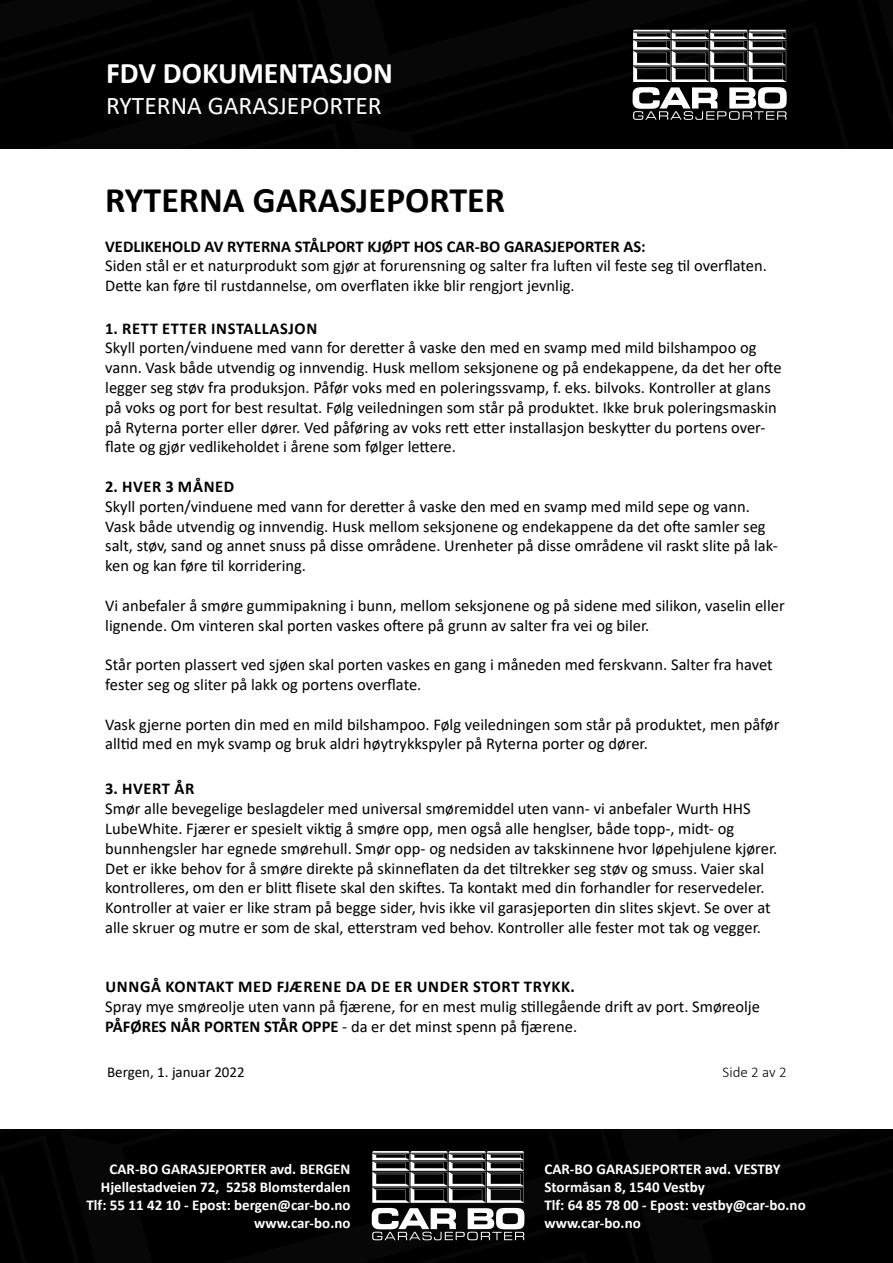
<style>
.page{position:relative;width:893px;height:1263px;background:#fff}
.page>*{position:absolute;margin:0;border:0;box-sizing:border-box;transform-origin:0 0}
.t1{font:700 36px "Calibri";color:#000}
.t2{font:700 30px "Calibri";color:#fff}
.t3{font:25.5px "Calibri";color:#fff}
.t4{font:16.5px/19.8px "Calibri";color:#000}
.t5{font:700 16.5px "Calibri";letter-spacing:.03em;color:#000}
.t6{font:700 16.5px "Calibri";color:#000}
.t7{font:700 15px/18px "Calibri";color:#fff}
.t8{font:15px "Calibri";color:#000}
.t9{font:300 15px "Calibri";color:#000}
.s1{font-weight:700}
</style>
<div class="page">
<div style="left:349px;top:0;width:523px;height:149px;background:#000"></div>
<div style="left:872px;top:0;width:21px;height:149px;background:#000"></div>
<div style="left:330px;top:0;width:523px;height:104px;background:#000"></div>
<div style="left:0;top:0;width:330px;height:149px;background:#000"></div>
<div style="left:0;top:0;width:292px;height:100px;background:#000"></div>
<div style="left:681px;top:1189px;width:212px;height:74px;background:#000"></div>
<div style="left:0;top:1129px;width:60px;height:134px;background:#000"></div>
<div style="left:621px;top:1129px;width:272px;height:60px;background:#000"></div>
<div style="left:60px;top:1129px;width:561px;height:134px;background:#000"></div>
<svg style="left:633px;top:30px;width:154px;height:90px"></svg>
<svg style="left:117px;top:1151px;width:564px;height:112px;background:#151515"></svg>
<h2 class="t2" style="left:106px;top:52px;width:288px">FDV DOKUMENTASJON</h2>
<h3 class="t3" style="left:106px;top:88px;width:277px">RYTERNA GARASJEPORTER</h3>
<h1 class="t1" style="left:105px;top:175px;width:401px">RYTERNA GARASJEPORTER</h1>
<p class="t6" style="left:105px;top:234px;width:542px">VEDLIKEHOLD AV RYTERNA STÅLPORT KJØPT HOS CAR-BO GARASJEPORTER AS:</p>
<p class="t4" style="left:105px;top:256px;width:663px">Siden stål er et naturprodukt som gjør at forurensning og salter fra luften vil feste seg til overflaten.<br>Dette kan føre til rustdannelse, om overflaten ikke blir rengjort jevnlig.</p>
<p class="t5" style="left:105px;top:316px;width:213px">1. RETT ETTER INSTALLASJON</p>
<p class="t4" style="left:105px;top:337px;width:678px">Skyll porten/vinduene med vann for deretter å vaske den med en svamp med mild bilshampoo og vann. Vask både utvendig og innvendig. Husk mellom seksjonene og på endekappene, da det her ofte legger seg støv fra produksjon. Påfør voks med en poleringssvamp, f. eks. bilvoks. Kontroller at glans på voks og port for best resultat. Følg veiledningen som står på produktet. Ikke bruk poleringsmaskin på Ryterna porter eller dører. Ved påføring av voks rett etter installasjon beskytter du portens over&shy;flate og gjør vedlikeholdet i årene som følger lettere.</p>
<p class="t5" style="left:105px;top:475px;width:131px">2. HVER 3 MÅNED</p>
<p class="t4" style="left:105px;top:496px;width:674px">Skyll porten/vinduene med vann for deretter å vaske den med en svamp med mild sepe og vann.<br>Vask både utvendig og innvendig. Husk mellom seksjonene og endekappene da det ofte samler seg salt, støv, sand og annet snuss på disse områdene. Urenheter på disse områdene vil raskt slite på lak&shy;ken og kan føre til korridering.</p>
<p class="t4" style="left:105px;top:595px;width:681px">Vi anbefaler å smøre gummipakning i bunn, mellom seksjonene og på sidene med silikon, vaselin eller lignende. Om vinteren skal porten vaskes oftere på grunn av salter fra vei og biler.</p>
<p class="t4" style="left:105px;top:654px;width:669px">Står porten plassert ved sjøen skal porten vaskes en gang i måneden med ferskvann. Salter fra havet fester seg og sliter på lakk og portens overflate.</p>
<p class="t4" style="left:105px;top:714px;width:676px">Vask gjerne porten din med en mild bilshampoo. Følg veiledningen som står på produktet, men påfør alltid med en myk svamp og bruk aldri høytrykkspyler på Ryterna porter og dører.</p>
<p class="t5" style="left:105px;top:777px;width:91px">3. HVERT ÅR</p>
<p class="t4" style="left:105px;top:798px;width:674px">Smør alle bevegelige beslagdeler med universal smøremiddel uten vann- vi anbefaler Wurth HHS LubeWhite. Fjærer er spesielt viktig å smøre opp, men også alle henglser, både topp-, midt- og bunnhengsler har egnede smørehull. Smør opp- og nedsiden av takskinnene hvor løpehjulene kjører.<br>Det er ikke behov for å smøre direkte på skinneflaten da det tiltrekker seg støv og smuss. Vaier skal kontrolleres, om den er blitt flisete skal den skiftes. Ta kontakt med din forhandler for reservedeler.<br>Kontroller at vaier er like stram på begge sider, hvis ikke vil garasjeporten din slites skjevt. Se over at alle skruer og mutre er som de skal, etterstram ved behov. Kontroller alle fester mot tak og vegger.</p>
<p class="t5" style="left:106px;top:975px;width:471px">UNNGÅ KONTAKT MED FJÆRENE DA DE ER UNDER STORT TRYKK.</p>
<p class="t4" style="left:105px;top:996px;width:656px">Spray mye smøreolje uten vann på fjærene, for en mest mulig stillegående drift av port. Smøreolje<br><span class="s1">PÅFØRES NÅR PORTEN STÅR OPPE</span> - da er det minst spenn på fjærene.</p>
<p class="t9" style="left:723px;top:1063px;width:66px">Side 2 av 2</p>
<p class="t8" style="left:107px;top:1062px;width:139px">Bergen, 1. januar 2022</p>
<p class="t7" style="left:86px;top:1160px;width:265px;text-align:right">CAR-BO GARASJEPORTER avd. BERGEN Hjellestadveien 72, 5258 Blomsterdalen Tlf: 55 11 42 10 - Epost: bergen@car-bo.no www.car-bo.no</p>
<p class="t7" style="left:544px;top:1160px;width:263px">CAR-BO GARASJEPORTER avd. VESTBY<br>Stormåsan 8, 1540 Vestby<br>Tlf: 64 85 78 00 - Epost: vestby@car-bo.no www.car-bo.no</p>
</div>
